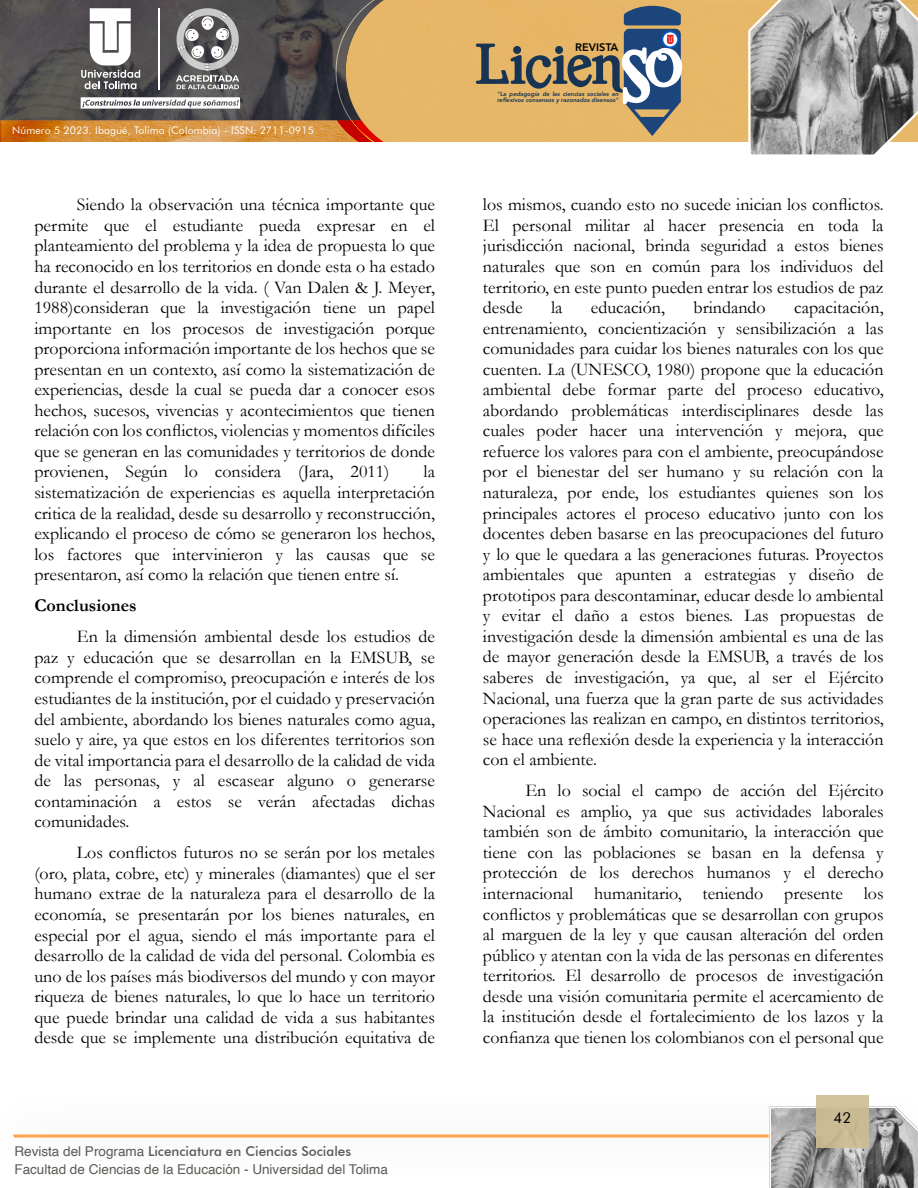
<style>
.page{position:relative;width:918px;height:1188px;background:#fff}
.page>*{position:absolute;margin:0;border:0;box-sizing:border-box;transform-origin:0 0}
.t1{font:18px/20.5px "Garamond";color:#000;text-align:justify}
.t2{font:700 18px "Garamond";color:#000}
.t3{font:15px "Futura BT";color:#000}
.t4{font:13.5px "Helvetica";color:#5b5a55}
.t5{font:500 13.5px "Futura BT";color:#5b5a55}
.t6{font:800 10.95px "Avenir";color:#000}
.t7{font:10.5px "Futura BT";letter-spacing:.01em;color:#fff}
.t8{font:italic 800 6px/6px "Avenir";color:#173454}
.s1{font-family:"Helvetica";font-weight:400}
</style>
<div class="page">
<div style="left:384px;top:0;width:364px;height:141px;background:#e6b868"></div>
<svg style="left:475px;top:6px;width:209px;height:130px;background:#b69d72"></svg>
<svg style="left:0;top:0;width:384px;height:142px;background:#7e6d5d"></svg>
<svg style="left:748px;top:0;width:170px;height:155px;background:#969490"></svg>
<svg style="left:13px;top:1106px;width:905px;height:82px"></svg>
<div style="left:816px;top:1096px;width:53px;height:52px;background:#cebd92"></div>
<p class="t7" style="left:12px;top:126px;width:303px">Número 5 2023. Ibagué, Tolima (Colombia) - ISSN: 2711-0915</p>
<p class="t1" style="left:34px;top:197px;width:402px;text-indent:43px">Siendo la observación una técnica importante que permite que el estudiante pueda expresar en el planteamiento del problema y la idea de propuesta lo que ha reconocido en los territorios en donde esta o ha estado durante el desarrollo de la vida. ( Van Dalen &amp; J. Meyer, 1988)consideran que la investigación tiene un papel importante en los procesos de investigación porque proporciona información importante de los hechos que se presentan en un contexto, así como la sistematización de experiencias, desde la cual se pueda dar a conocer esos hechos, sucesos, vivencias y acontecimientos que tienen relación con los conflictos, violencias y momentos difíciles que se generan en las comunidades y territorios de donde provienen, Según lo considera (Jara, 2011)</p>
<p class="t1" style="left:34px;top:464px;width:402px;text-indent:389px">la sistematización de experiencias es aquella interpretación critica de la realidad, desde su desarrollo y reconstrucción, explicando el proceso de cómo se generaron los hechos, los factores que intervinieron y las causas que se presentaron, así como la relación que tienen entre sí.</p>
<p class="t2" style="left:34px;top:599px;width:104px">Conclusiones</p>
<p class="t1" style="left:34px;top:629px;width:402px;text-indent:43px">En la dimensión ambiental desde los estudios de paz y educación que se desarrollan en la EMSUB, se comprende el compromiso, preocupación e interés de los estudiantes de la institución, por el cuidado y preservación del ambiente, abordando los bienes naturales como agua, suelo y aire, ya que estos en los diferentes territorios son de vital importancia para el desarrollo de la calidad de vida de las personas, y al escasear alguno o generarse contaminación a estos se verán afectadas dichas comunidades.</p>
<p class="t1" style="left:34px;top:845px;width:402px;text-indent:43px">Los conflictos futuros no se serán por los metales (oro, plata, cobre, etc) y minerales (diamantes) que el ser humano extrae de la naturaleza para el desarrollo de la economía, se presentarán por los bienes naturales, en especial por el agua, siendo el más importante para el desarrollo de la calidad de vida del personal. Colombia es uno de los países más biodiversos del mundo y con mayor riqueza de bienes naturales, lo que lo hace un territorio que puede brindar una calidad de vida a sus habitantes desde que se implemente una distribución equitativa de</p>
<p class="t5" style="left:14px;top:1146px;width:338px"><span class="s1">Revista del Programa</span> Licenciatura en Ciencias Sociales</p>
<p class="t4" style="left:14px;top:1164px;width:375px">Facultad de Ciencias de la Educación - Universidad del Tolima</p>
<p class="t6" style="left:575px;top:40px;width:45px">REVISTA</p>
<p class="t8" style="left:497px;top:91px;width:123px">"La pedagogía de las ciencias sociales en reflexivos consensos y razonados disensos"</p>
<p class="t1" style="left:483px;top:197px;width:402px">los mismos, cuando esto no sucede inician los conflictos.<br>El personal militar al hacer presencia en toda la jurisdicción nacional, brinda seguridad a estos bienes naturales que son en común para los individuos del territorio, en este punto pueden entrar los estudios de paz desde</p>
<p class="t1" style="left:551px;top:299px;width:13px">la</p>
<p class="t1" style="left:591px;top:299px;width:76px">educación,</p>
<p class="t1" style="left:694px;top:299px;width:74px">brindando</p>
<p class="t1" style="left:483px;top:299px;width:402px;text-indent:311px">capacitación, entrenamiento, concientización y sensibilización a las comunidades para cuidar los bienes naturales con los que cuenten. La (UNESCO, 1980) propone que la educación ambiental debe formar parte del proceso educativo, abordando problemáticas interdisciplinares desde las cuales poder hacer una intervención y mejora, que refuerce los valores para con el ambiente, preocupándose por el bienestar del ser humano y su relación con la naturaleza, por ende, los estudiantes quienes son los principales actores el proceso educativo junto con los docentes deben basarse en las preocupaciones del futuro y lo que le quedara a las generaciones futuras. Proyectos ambientales que apunten a estrategias y diseño de prototipos para descontaminar, educar desde lo ambiental y evitar el daño a estos bienes. Las propuestas de investigación desde la dimensión ambiental es una de las de mayor generación desde la EMSUB, a través de los saberes de investigación, ya que, al ser el Ejército Nacional, una fuerza que la gran parte de sus actividades operaciones las realizan en campo, en distintos territorios, se hace una reflexión desde la experiencia y la interacción con el ambiente.</p>
<p class="t1" style="left:483px;top:782px;width:402px;text-indent:43px">En lo social el campo de acción del Ejército Nacional es amplio, ya que sus actividades laborales también son de ámbito comunitario, la interacción que tiene con las poblaciones se basan en la defensa y protección de los derechos humanos y el derecho internacional humanitario, teniendo presente los conflictos y problemáticas que se desarrollan con grupos al marguen de la ley y que causan alteración del orden público y atentan con la vida de las personas en diferentes territorios. El desarrollo de procesos de investigación desde una visión comunitaria permite el acercamiento de la institución desde el fortalecimiento de los lazos y la confianza que tienen los colombianos con el personal que</p>
<p class="t3" style="left:834px;top:1111px;width:19px">42</p>
</div>
